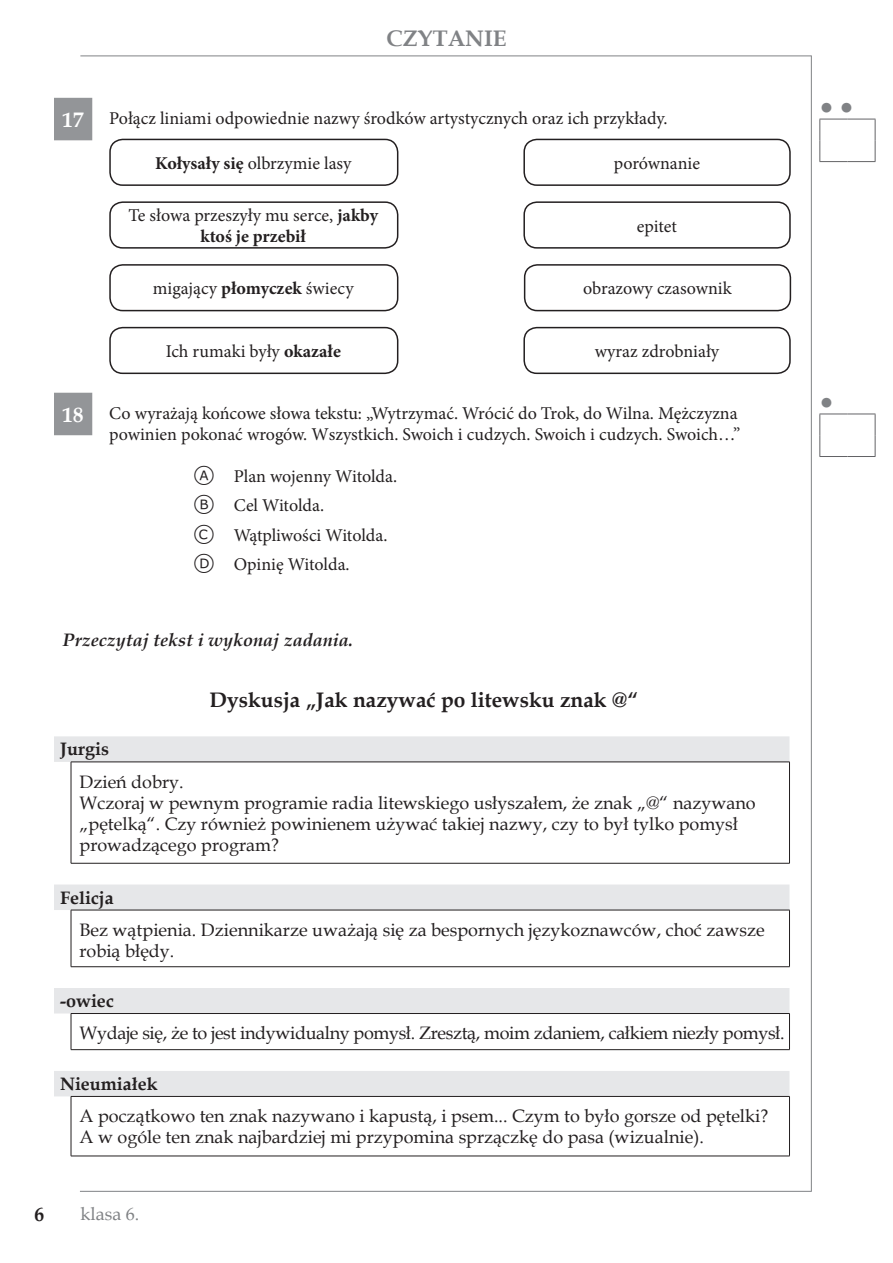
<style>
.page{position:relative;width:893px;height:1263px;background:#fff}
.page>*{position:absolute;margin:0;border:0;box-sizing:border-box;transform-origin:0 0}
.t1{font:700 22.5px "Book Antiqua";color:#808285}
.t2{font:22.5px "Arial";color:#808285}
.t3{font:700 21px "Book Antiqua";color:#231f20}
.t4{font:700 19.5px "Book Antiqua";color:#231f20}
.t5{font:18px/29.5px "Minion Pro";color:#231f20;text-align:center}
.t6{font:18px/21px "Book Antiqua";color:#231f20}
.t7{font:18px "Book Antiqua";letter-spacing:-.02em;color:#231f20}
.t8{font:italic 700 18px "Book Antiqua";color:#231f20}
.t9{font:700 18px "Book Antiqua";color:#231f20}
.t10{font:18px "Book Antiqua";color:#808285}
.s1{font-family:"Book Antiqua";font-weight:700;font-size:21px;color:#fff}
.s2{font-weight:700}
.s3{font-family:"TIMSS options";font-size:24px}
</style>
<div class="page">
<hr style="left:80px;top:56px;width:731px;height:1px;background:#808285">
<hr style="left:811px;top:56px;width:1px;height:1136px;background:#808285">
<hr style="left:80px;top:1191px;width:731px;height:1px;background:#808285">
<svg style="left:54px;top:736px;width:735px;height:360px"></svg>
<hr style="left:71px;top:762px;width:719px;height:1px;background:#231f20">
<hr style="left:71px;top:762px;width:1px;height:101px;background:#231f20">
<hr style="left:789px;top:762px;width:1px;height:101px;background:#231f20">
<hr style="left:71px;top:863px;width:719px;height:1px;background:#231f20">
<hr style="left:71px;top:910px;width:719px;height:1px;background:#231f20">
<hr style="left:71px;top:910px;width:1px;height:56px;background:#231f20">
<hr style="left:789px;top:910px;width:1px;height:56px;background:#231f20">
<hr style="left:71px;top:966px;width:719px;height:1px;background:#231f20">
<hr style="left:71px;top:1013px;width:719px;height:1px;background:#231f20">
<hr style="left:71px;top:1014px;width:1px;height:35px;background:#231f20">
<hr style="left:789px;top:1014px;width:1px;height:35px;background:#231f20">
<hr style="left:71px;top:1049px;width:719px;height:1px;background:#231f20">
<hr style="left:71px;top:1096px;width:719px;height:1px;background:#231f20">
<hr style="left:71px;top:1096px;width:1px;height:60px;background:#231f20">
<hr style="left:789px;top:1096px;width:1px;height:60px;background:#231f20">
<hr style="left:71px;top:1156px;width:719px;height:1px;background:#231f20">
<svg style="left:54px;top:98px;width:38px;height:337px"></svg>
<svg style="left:819px;top:119px;width:57px;height:43px"></svg>
<svg style="left:819px;top:414px;width:57px;height:43px"></svg>
<div style="left:109px;top:201px;width:289px;height:48px;border:2px solid #231f20;border-radius:13px"></div>
<div style="left:523px;top:201px;width:268px;height:48px;border:2px solid #231f20;border-radius:13px"></div>
<div style="left:109px;top:264px;width:289px;height:47px;border:2px solid #231f20;border-radius:13px"></div>
<div style="left:524px;top:264px;width:267px;height:47px;border:2px solid #231f20;border-radius:13px"></div>
<div style="left:109px;top:327px;width:289px;height:47px;border:2px solid #231f20;border-radius:13px"></div>
<div style="left:523px;top:327px;width:268px;height:47px;border:2px solid #231f20;border-radius:13px"></div>
<div style="left:109px;top:139px;width:289px;height:47px;border:2px solid #231f20;border-radius:13px"></div>
<div style="left:523px;top:139px;width:268px;height:47px;border:2px solid #231f20;border-radius:13px"></div>
<p class="t1" style="left:386px;top:23px;width:122px">CZYTANIE</p>
<p class="t5" style="left:63px;top:103px;width:606px"><span class="s1">17</span> Połącz liniami odpowiednie nazwy środków artystycznych oraz ich przykłady.</p>
<p class="t5" style="left:155px;top:148px;width:198px"><span class="s2">Kołysały się</span> olbrzymie lasy</p>
<p class="t5" style="left:614px;top:148px;width:88px">porównanie</p>
<p class="t5" style="left:129px;top:205px;width:251px;line-height:21px">Te słowa przeszyły mu serce, <span class="s2">jakby ktoś je przebił</span></p>
<p class="t5" style="left:637px;top:211px;width:41px">epitet</p>
<p class="t5" style="left:153px;top:274px;width:202px">migający <span class="s2">płomyczek</span> świecy</p>
<p class="t5" style="left:583px;top:274px;width:150px">obrazowy czasownik</p>
<p class="t5" style="left:166px;top:337px;width:177px">Ich rumaki były <span class="s2">okazałe</span></p>
<p class="t5" style="left:595px;top:337px;width:126px">wyraz zdrobniały</p>
<p class="t5" style="left:63px;top:402px;width:679px;line-height:21px;text-align:right"><span class="s1">18</span> Co wyrażają końcowe słowa tekstu: „Wytrzymać. Wrócić do Trok, do Wilna. Mężczyzna powinien pokonać wrogów. Wszystkich. Swoich i cudzych. Swoich i cudzych. Swoich…”</p>
<p class="t5" style="left:194px;top:461px;width:204px;text-align:left"><span class="s3">a</span> Plan wojenny Witolda. <span class="s3">b</span> Cel Witolda.<br><span class="s3">c</span> Wątpliwości Witolda. <span class="s3">d</span> Opinię Witolda.</p>
<p class="t8" style="left:63px;top:628px;width:292px">Przeczytaj tekst i wykonaj zadania.</p>
<p class="t3" style="left:209px;top:685px;width:430px">Dyskusja „Jak nazywać po litewsku znak @“</p>
<p class="t9" style="left:60px;top:737px;width:50px">Jurgis</p>
<p class="t6" style="left:80px;top:771px;width:678px">Dzień dobry.<br>Wczoraj w pewnym programie radia litewskiego usłyszałem, że znak „@“ nazywano „pętelką“. Czy również powinienem używać takiej nazwy, czy to był tylko pomysł prowadzącego program?</p>
<p class="t9" style="left:60px;top:885px;width:55px">Felicja</p>
<p class="t6" style="left:80px;top:919px;width:687px">Bez wątpienia. Dziennikarze uważają się za bespornych językoznawców, choć zawsze robią błędy.</p>
<p class="t9" style="left:60px;top:989px;width:55px">-owiec</p>
<p class="t7" style="left:80px;top:1021px;width:707px">Wydaje się, że to jest indywidualny pomysł. Zresztą, moim zdaniem, całkiem niezły pomysł.</p>
<p class="t9" style="left:60px;top:1072px;width:99px">Nieumiałek</p>
<p class="t6" style="left:80px;top:1105px;width:690px">A początkowo ten znak nazywano i kapustą, i psem... Czym to było gorsze od pętelki?<br>A w ogóle ten znak najbardziej mi przypomina sprzączkę do pasa (wizualnie).</p>
<p class="t4" style="left:35px;top:1201px;width:11px">6</p>
<p class="t10" style="left:81px;top:1201px;width:60px">klasa 6.</p>
<p class="t2" style="left:820px;top:92px;width:35px">● ●</p>
<p class="t2" style="left:820px;top:386px;width:15px">●</p>
</div>
